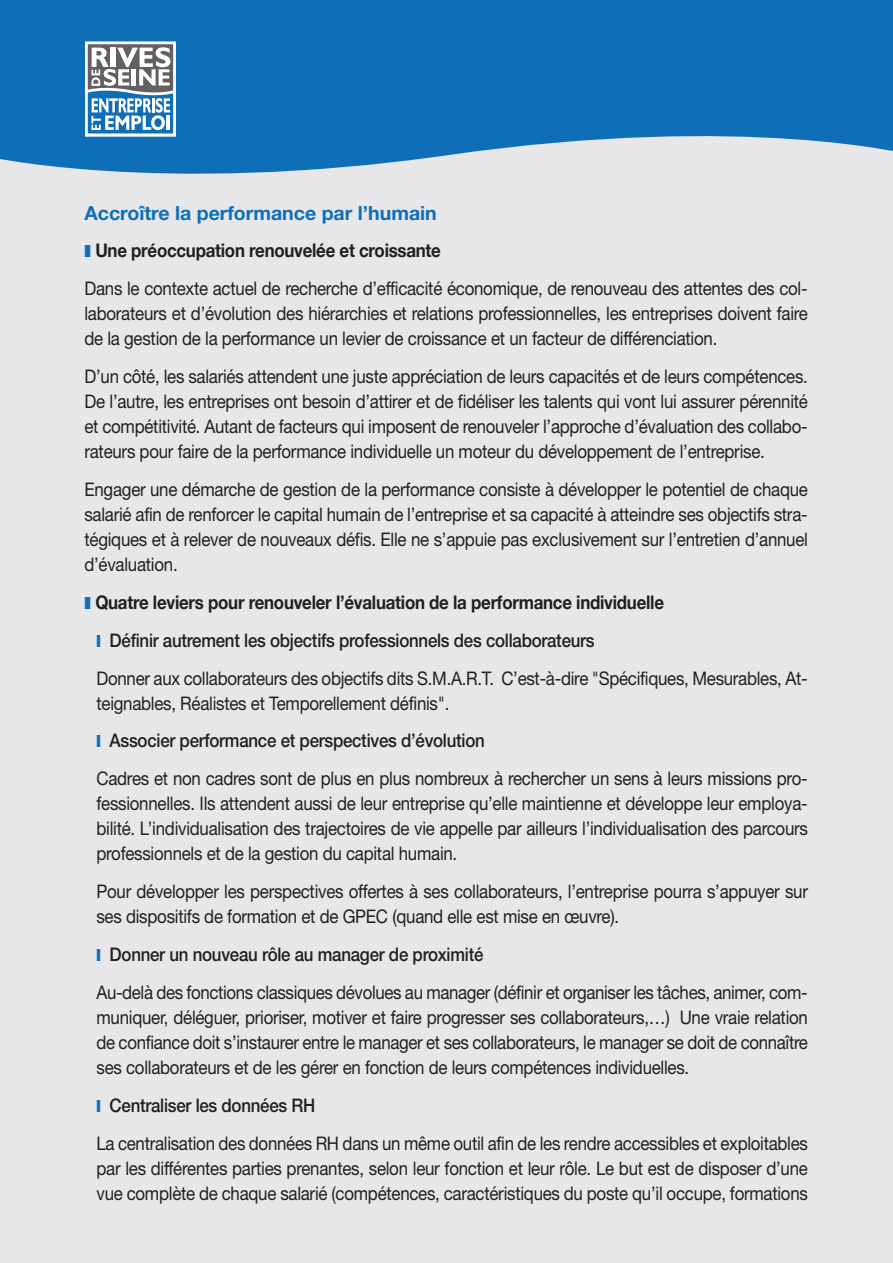
<style>
.page{position:relative;width:893px;height:1263px;background:#e7e6e8}
.page>*{position:absolute;margin:0;border:0;box-sizing:border-box;transform-origin:0 0}
.t1{font:700 19.5px "Helvetica Neue";color:#0f6eb8}
.t2{font:18.75px/25px "Helvetica Neue";letter-spacing:-.015em;color:#231f20;text-align:justify;scale:.9 1}
.t3{font:500 18.75px "Helvetica Neue";letter-spacing:-.015em;color:#231f20;scale:.9 1}
.t4{font:700 18.75px "Helvetica Neue";letter-spacing:-.015em;color:#231f20;scale:.9 1}
</style>
<div class="page">
<svg style="left:0;top:0;width:893px;height:174px;background:#287bbd"></svg>
<div style="left:85px;top:42px;width:91px;height:95px;border:3px solid #fff"></div>
<svg style="left:85px;top:47px;width:92px;height:90px;background:#97b0c5"></svg>
<p class="t1" style="left:84px;top:206px;width:354px">Accroître la performance par l’humain</p>
<p class="t4" style="left:95px;top:239px;width:385px">Une préoccupation renouvelée et croissante</p>
<p class="t2" style="left:84px;top:278px;width:805px">Dans le contexte actuel de recherche d’efficacité économique, de renouveau des attentes des col&shy;laborateurs et d’évolution des hiérarchies et relations professionnelles, les entreprises doivent faire de la gestion de la performance un levier de croissance et un facteur de différenciation.</p>
<p class="t2" style="left:84px;top:366px;width:805px">D’un côté, les salariés attendent une juste appréciation de leurs capacités et de leurs compétences.<br>De l’autre, les entreprises ont besoin d’attirer et de fidéliser les talents qui vont lui assurer pérennité et compétitivité. Autant de facteurs qui imposent de renouveler l’approche d’évaluation des collabo&shy;rateurs pour faire de la performance individuelle un moteur du développement de l’entreprise.</p>
<p class="t2" style="left:84px;top:479px;width:805px">Engager une démarche de gestion de la performance consiste à développer le potentiel de chaque salarié afin de renforcer le capital humain de l’entreprise et sa capacité à atteindre ses objectifs stra&shy;tégiques et à relever de nouveaux défis. Elle ne s’appuie pas exclusivement sur l’entretien d’annuel d’évaluation.</p>
<p class="t4" style="left:95px;top:591px;width:633px">Quatre leviers pour renouveler l’évaluation de la performance individuelle</p>
<p class="t3" style="left:110px;top:633px;width:540px">Définir autrement les objectifs professionnels des collaborateurs</p>
<p class="t2" style="left:96px;top:667px;width:792px">Donner aux collaborateurs des objectifs dits S.M.A.R.T. C’est-à-dire "Spécifiques, Mesurables, At&shy;teignables, Réalistes et Temporellement définis".</p>
<p class="t3" style="left:110px;top:734px;width:418px">Associer performance et perspectives d’évolution</p>
<p class="t2" style="left:96px;top:768px;width:792px">Cadres et non cadres sont de plus en plus nombreux à rechercher un sens à leurs missions pro&shy;fessionnelles. Ils attendent aussi de leur entreprise qu’elle maintienne et développe leur employa&shy;bilité. L’individualisation des trajectoires de vie appelle par ailleurs l’individualisation des parcours professionnels et de la gestion du capital humain.</p>
<p class="t2" style="left:96px;top:881px;width:792px">Pour développer les perspectives offertes à ses collaborateurs, l’entreprise pourra s’appuyer sur ses dispositifs de formation et de GPEC (quand elle est mise en œuvre).</p>
<p class="t3" style="left:110px;top:948px;width:417px">Donner un nouveau rôle au manager de proximité</p>
<p class="t2" style="left:96px;top:981px;width:792px">Au-delà des fonctions classiques dévolues au manager (définir et organiser les tâches, animer, com&shy;muniquer, déléguer, prioriser, motiver et faire progresser ses collaborateurs,…) Une vraie relation de confiance doit s’instaurer entre le manager et ses collaborateurs, le manager se doit de connaître ses collaborateurs et de les gérer en fonction de leurs compétences individuelles.</p>
<p class="t3" style="left:110px;top:1098px;width:230px">Centraliser les données RH</p>
<p class="t2" style="left:96px;top:1132px;width:792px">La centralisation des données RH dans un même outil afin de les rendre accessibles et exploitables par les différentes parties prenantes, selon leur fonction et leur rôle. Le but est de disposer d’une vue complète de chaque salarié (compétences, caractéristiques du poste qu’il occupe, formations</p>
</div>
